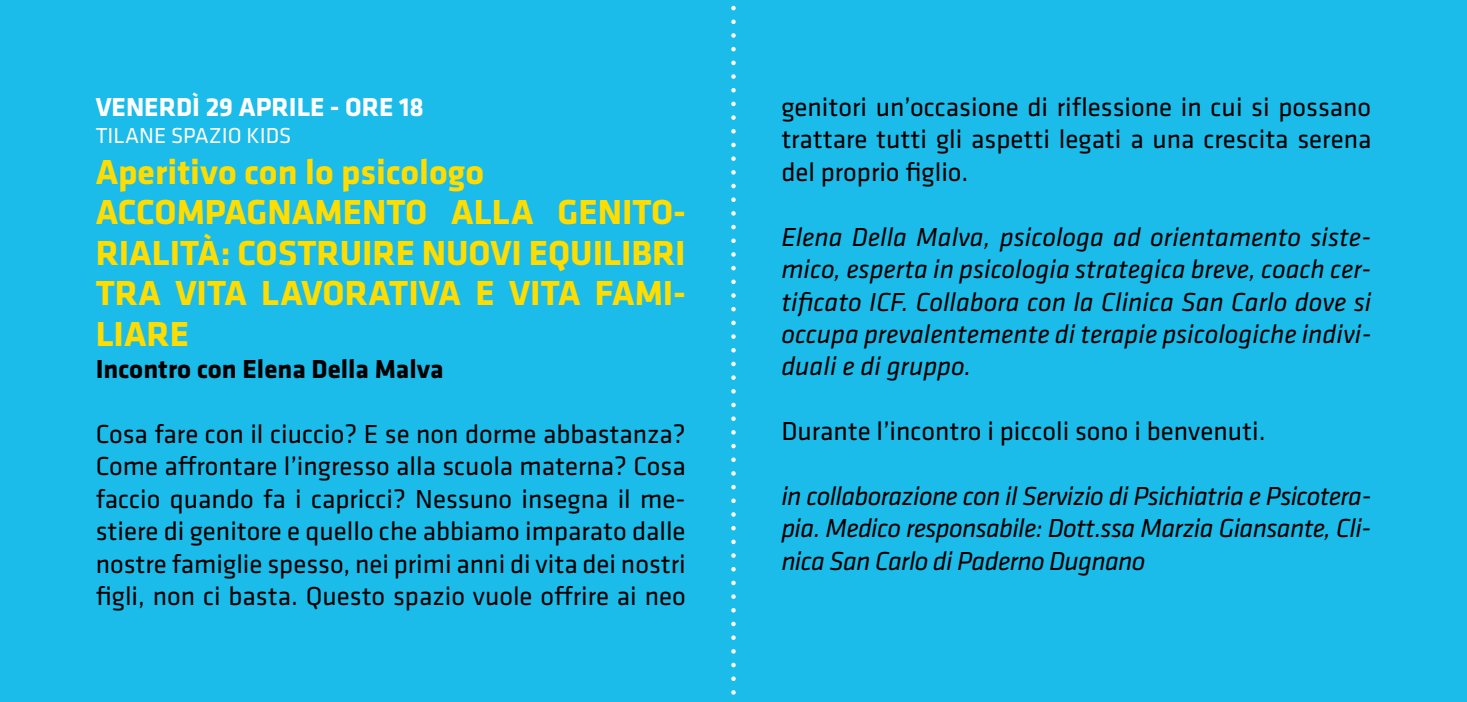
<style>
.page{position:relative;width:1467px;height:702px;background:#1bbbea}
.page>*{position:absolute;margin:0;border:0;box-sizing:border-box;transform-origin:0 0}
.t1{font:700 36px/40.5px "Klavika";color:#fd0}
.t2{font:27px/32.4px "Klavika";color:#000;text-align:justify}
.t3{font:italic 27px/32.4px "Klavika";letter-spacing:-.015em;color:#000;text-align:justify}
.t4{font:700 27px "Klavika";color:#000}
.t5{font:700 27px "Klavika";color:#fff}
.t6{font:22.5px "Klavika";color:#fff}
</style>
<div class="page">
<svg style="left:731px;top:5px;width:5px;height:690px"></svg>
<p class="t5" style="left:96px;top:92px;width:330px">VENERDÌ 29 APRILE - ORE 18</p>
<p class="t6" style="left:96px;top:123px;width:197px">TILANE SPAZIO KIDS</p>
<h1 class="t1" style="left:96px;top:152px;width:592px">Aperitivo con lo psicologo<br>ACCOMPAGNAMENTO ALLA GENITO-<br>RIALITÀ: COSTRUIRE NUOVI EQUILIBRI<br>TRA VITA LAVORATIVA E VITA FAMI-<br>LIARE</h1>
<p class="t4" style="left:96px;top:354px;width:350px">Incontro con Elena Della Malva</p>
<p class="t2" style="left:96px;top:418px;width:592px">Cosa fare con il ciuccio? E se non dorme abbastanza?<br>Come affrontare l’ingresso alla scuola materna? Cosa faccio quando fa i capricci? Nessuno insegna il me&shy;stiere di genitore e quello che abbiamo imparato dalle nostre famiglie spesso, nei primi anni di vita dei nostri figli, non ci basta. Questo spazio vuole offrire ai neo</p>
<p class="t2" style="left:781px;top:91px;width:592px">genitori un’occasione di riflessione in cui si possano trattare tutti gli aspetti legati a una crescita serena del proprio figlio.</p>
<p class="t3" style="left:781px;top:221px;width:592px">Elena Della Malva, psicologa ad orientamento siste&shy;mico, esperta in psicologia strategica breve, coach cer&shy;tificato ICF. Collabora con la Clinica San Carlo dove si occupa prevalentemente di terapie psicologiche indivi&shy;duali e di gruppo.</p>
<p class="t2" style="left:781px;top:415px;width:486px">Durante l’incontro i piccoli sono i benvenuti.</p>
<p class="t3" style="left:781px;top:480px;width:592px">in collaborazione con il Servizio di Psichiatria e Psicotera&shy;pia. Medico responsabile: Dott.ssa Marzia Giansante, Cli&shy;nica San Carlo di Paderno Dugnano</p>
</div>
